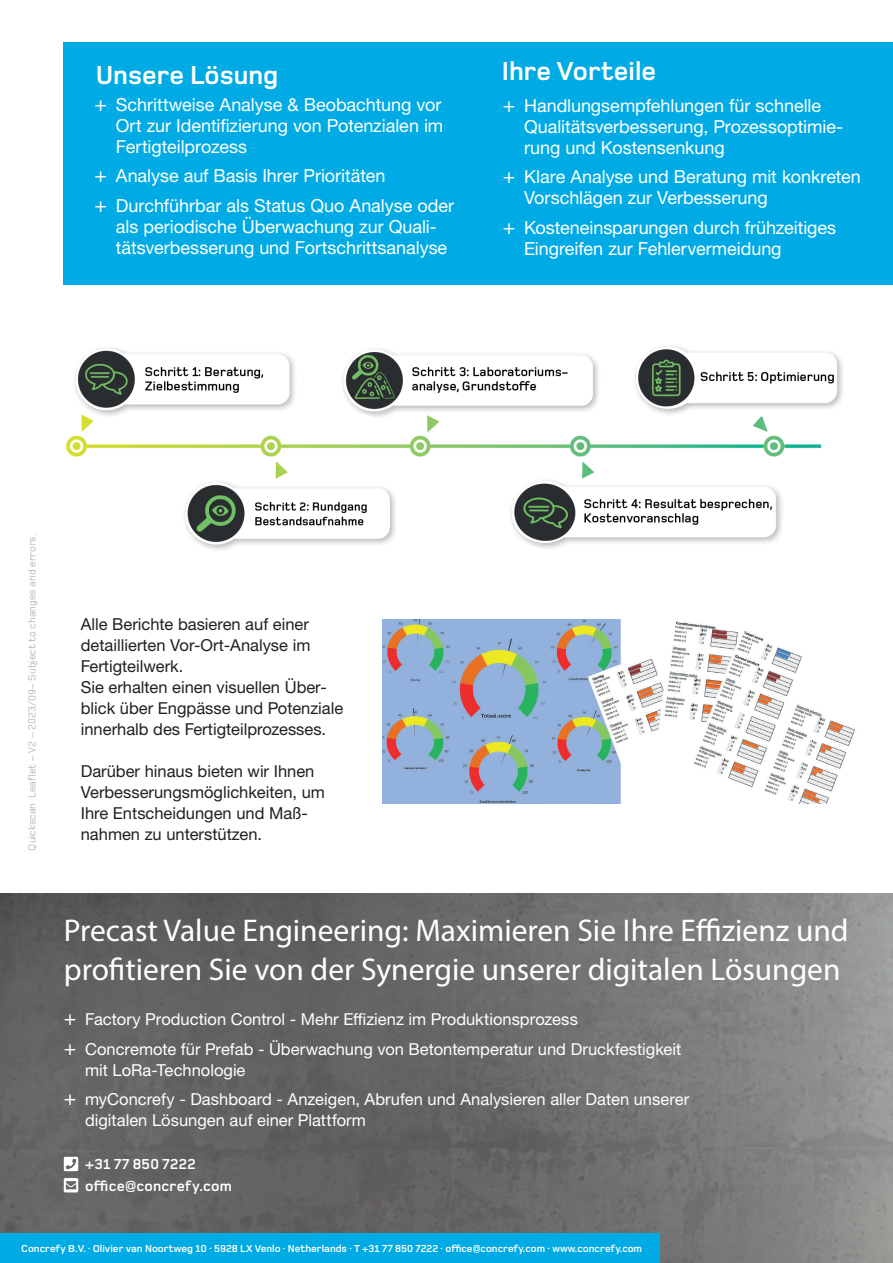
<style>
.page{position:relative;width:893px;height:1263px;background:#fff}
.page>*{position:absolute;margin:0;border:0;box-sizing:border-box;transform-origin:0 0}
.t1{font:31.5px/39px "Myriad Pro";color:#fff}
.t2{font:700 31.5px "Foundry Monoline";color:#fff}
.t3{font:700 27px "Foundry Monoline";color:#fff}
.t4{font:18px/21px "Helvetica Neue LTW1 G";letter-spacing:-.005em;color:#fff}
.t5{font:16.5px/21px "Helvetica Neue LTW1 G";color:#231f20}
.t6{font:16.5px/29.5px "Helvetica Neue LTW1 G";color:#fff}
.t7{font:700 15px "Foundry Monoline";letter-spacing:.015em;color:#fff}
.t8{font:700 10.5px "Foundry Monoline";color:#fff}
.t9{font:10.5px "Foundry Monoline W04";color:#a8a9ad}
.s1{font-size:21px}
</style>
<div class="page">
<svg style="left:0;top:893px;width:893px;height:370px;background:#6e6e6e"></svg>
<div style="left:64px;top:43px;width:829px;height:242px;background:#00abe5"></div>
<img style="left:66px;top:346px;width:777px;height:204px">
<img style="left:383px;top:619px;width:472px;height:185px">
<svg style="left:64px;top:1178px;width:14px;height:14px"></svg>
<svg style="left:64px;top:1157px;width:14px;height:14px"></svg>
<div style="left:0;top:1233px;width:659px;height:30px;background:#00abe5"></div>
<h2 class="t3" style="left:96px;top:61px;width:184px">Unsere Lösung</h2>
<p class="t4" style="left:116px;top:94px;width:329px;text-align:justify;text-indent:-21px"><span class="s1">+</span> Schrittweise Analyse &amp; Beobachtung vor Ort zur Identifizierung von Potenzialen im Fertigteilprozess</p>
<p class="t4" style="left:95px;top:161px;width:361px;line-height:29.5px"><span class="s1">+</span> Analyse auf Basis Ihrer Prioritäten<br><span class="s1">+</span> Durchführbar als Status Quo Analyse oder</p>
<p class="t4" style="left:116px;top:216px;width:333px">als periodische Überwachung zur Quali&shy;tätsverbesserung und Fortschrittsanalyse</p>
<h1 class="t2" style="left:106px;top:79px;width:182px">Ihre Vorteile</h1>
<h2 class="t3" style="left:502px;top:57px;width:156px">Ihre Vorteile</h2>
<p class="t4" style="left:524px;top:95px;width:321px;text-indent:-21px"><span class="s1">+</span> Handlungsempfehlungen für schnelle<br>Qualitätsverbesserung, Prozessoptimie&shy;rung und Kostensenkung</p>
<p class="t4" style="left:524px;top:166px;width:338px;text-indent:-21px"><span class="s1">+</span> Klare Analyse und Beratung mit konkreten<br>Vorschlägen zur Verbesserung</p>
<p class="t4" style="left:524px;top:217px;width:314px;text-indent:-21px"><span class="s1">+</span> Kosteneinsparungen durch frühzeitiges<br>Eingreifen zur Fehlervermeidung</p>
<p class="t9" style="left:25px;top:850px;width:318px;rotate:-90deg">Quickscan Leaflet – V2 – 2023/09– Subject to changes and errors.</p>
<p class="t5" style="left:81px;top:613px;width:264px">Alle Berichte basieren auf einer detaillierten Vor-Ort-Analyse im<br>Fertigteilwerk.<br>Sie erhalten einen visuellen Über&shy;blick über Engpässe und Potenziale innerhalb des Fertigteilprozesses.</p>
<p class="t5" style="left:81px;top:760px;width:246px">Darüber hinaus bieten wir Ihnen<br>Verbesserungsmöglichkeiten, um<br>Ihre Entscheidungen und Maß&shy;nahmen zu unterstützen.</p>
<h1 class="t1" style="left:64px;top:910px;width:786px">Precast Value Engineering: Maximieren Sie Ihre Effizienz und profitieren Sie von der Synergie unserer digitalen Lösungen</h1>
<p class="t6" style="left:64px;top:1004px;width:619px"><span class="s1">+</span> Factory Production Control - Mehr Effizienz im Produktionsprozess<br><span class="s1">+</span> Concremote für Prefab - Überwachung von Betontemperatur und Druckfestigkeit</p>
<p class="t6" style="left:64px;top:1055px;width:627px;text-indent:21px">mit LoRa-Technologie<br><span class="s1">+</span> myConcrefy - Dashboard - Anzeigen, Abrufen und Analysieren aller Daten unserer</p>
<p class="t6" style="left:85px;top:1105px;width:282px">digitalen Lösungen auf einer Plattform</p>
<p class="t7" style="left:85px;top:1156px;width:112px">+31 77 850 7222</p>
<p class="t7" style="left:85px;top:1178px;width:148px">office@concrefy.com</p>
<p class="t8" style="left:21px;top:1243px;width:622px">Concrefy B.V. · Olivier van Noortweg 10 · 5928 LX Venlo · Netherlands · T +31 77 850 7222 · office@concrefy.com · www.concrefy.com</p>
</div>
